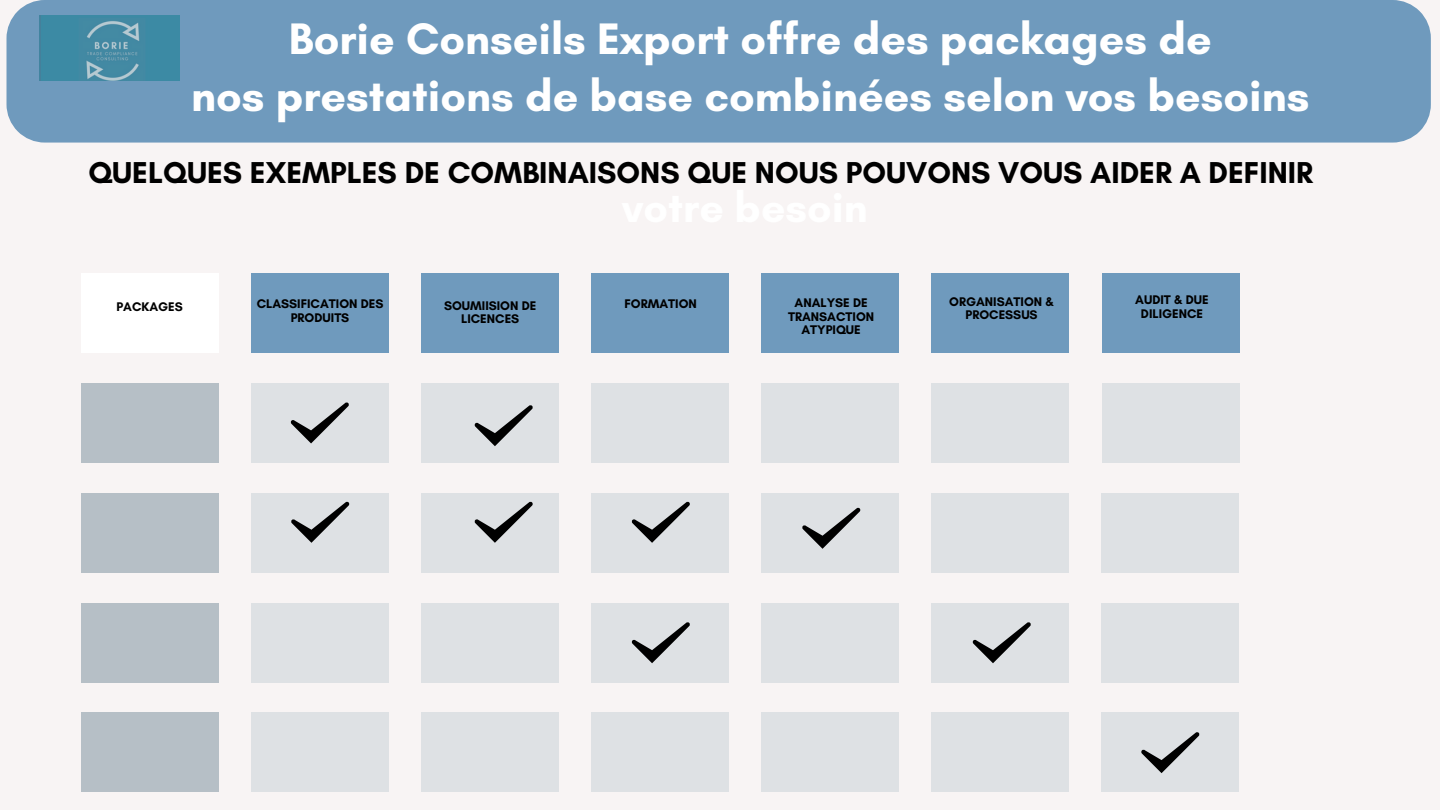
<style>
.page{position:relative;width:1440px;height:810px;background:#f8f4f4}
.page>*{position:absolute;margin:0;border:0;box-sizing:border-box;transform-origin:0 0}
.t1{font:700 44.9px/57.8px "Glacial Indifference";color:#fff;text-align:center}
.t2{font:700 30.8px "Glacial Indifference";color:#000}
.t3{font:700 12.8px/13.5px "Glacial Indifference";color:#000;text-align:center}
</style>
<div class="page">
<div style="left:7px;top:0;width:1424px;height:143px;background:#6f9abd"></div>
<img style="left:40px;top:16px;width:139px;height:65px">
<div style="left:81px;top:713px;width:137px;height:79px;background:#b6bfc6"></div>
<div style="left:251px;top:713px;width:137px;height:79px;background:#dee1e4"></div>
<div style="left:421px;top:713px;width:137px;height:79px;background:#dee1e4"></div>
<div style="left:591px;top:713px;width:137px;height:79px;background:#dee1e4"></div>
<div style="left:761px;top:713px;width:137px;height:79px;background:#dee1e4"></div>
<div style="left:931px;top:713px;width:137px;height:79px;background:#dee1e4"></div>
<div style="left:1102px;top:713px;width:137px;height:79px;background:#dee1e4"></div>
<div style="left:81px;top:603px;width:137px;height:79px;background:#b6bfc6"></div>
<div style="left:81px;top:493px;width:137px;height:79px;background:#b6bfc6"></div>
<div style="left:81px;top:383px;width:137px;height:80px;background:#b6bfc6"></div>
<div style="left:81px;top:273px;width:137px;height:80px;background:#fff"></div>
<div style="left:251px;top:603px;width:137px;height:79px;background:#dee1e4"></div>
<div style="left:251px;top:493px;width:137px;height:79px;background:#dee1e4"></div>
<div style="left:251px;top:383px;width:137px;height:80px;background:#dee1e4"></div>
<div style="left:251px;top:273px;width:137px;height:80px;background:#6f9abd"></div>
<div style="left:421px;top:603px;width:137px;height:79px;background:#dee1e4"></div>
<div style="left:421px;top:493px;width:137px;height:79px;background:#dee1e4"></div>
<div style="left:421px;top:383px;width:137px;height:80px;background:#dee1e4"></div>
<div style="left:421px;top:273px;width:137px;height:80px;background:#6f9abd"></div>
<div style="left:591px;top:603px;width:137px;height:79px;background:#dee1e4"></div>
<div style="left:591px;top:493px;width:137px;height:79px;background:#dee1e4"></div>
<div style="left:591px;top:383px;width:137px;height:80px;background:#dee1e4"></div>
<div style="left:591px;top:273px;width:137px;height:80px;background:#6f9abd"></div>
<div style="left:761px;top:603px;width:137px;height:79px;background:#dee1e4"></div>
<div style="left:762px;top:493px;width:137px;height:79px;background:#dee1e4"></div>
<div style="left:762px;top:383px;width:137px;height:80px;background:#dee1e4"></div>
<div style="left:762px;top:273px;width:137px;height:80px;background:#6f9abd"></div>
<div style="left:932px;top:603px;width:137px;height:79px;background:#dee1e4"></div>
<div style="left:932px;top:493px;width:137px;height:79px;background:#dee1e4"></div>
<div style="left:932px;top:383px;width:137px;height:80px;background:#dee1e4"></div>
<div style="left:932px;top:273px;width:137px;height:80px;background:#6f9abd"></div>
<div style="left:1102px;top:603px;width:137px;height:79px;background:#dee1e4"></div>
<div style="left:1102px;top:493px;width:137px;height:79px;background:#dee1e4"></div>
<div style="left:1102px;top:383px;width:137px;height:80px;background:#dee1e4"></div>
<div style="left:1102px;top:273px;width:137px;height:80px;background:#6f9abd"></div>
<svg style="left:291px;top:402px;width:58px;height:41px"></svg>
<svg style="left:291px;top:502px;width:58px;height:41px"></svg>
<svg style="left:474px;top:405px;width:59px;height:41px"></svg>
<svg style="left:474px;top:502px;width:59px;height:41px"></svg>
<svg style="left:632px;top:502px;width:58px;height:41px"></svg>
<svg style="left:632px;top:622px;width:58px;height:41px"></svg>
<svg style="left:802px;top:508px;width:59px;height:41px"></svg>
<svg style="left:973px;top:622px;width:58px;height:41px"></svg>
<svg style="left:1141px;top:732px;width:59px;height:41px"></svg>
<p class="t1" style="left:191px;top:9px;width:1120px">Borie Conseils Export offre des packages de<br>nos prestations de base combinées selon vos besoins</p>
<h1 class="t2" style="left:88px;top:154px;width:1226px">QUELQUES EXEMPLES DE COMBINAISONS QUE NOUS POUVONS VOUS AIDER A DEFINIR</h1>
<h2 class="t3" style="left:116px;top:300px;width:68px">PACKAGES</h2>
<p class="t3" style="left:257px;top:297px;width:128px">CLASSIFICATION DES<br>PRODUITS</p>
<p class="t3" style="left:444px;top:299px;width:94px">SOUMIISION DE<br>LICENCES</p>
<p class="t3" style="left:625px;top:297px;width:74px">FORMATION</p>
<p class="t3" style="left:788px;top:296px;width:88px">ANALYSE DE<br>TRANSACTION<br>ATYPIQUE</p>
<p class="t3" style="left:949px;top:295px;width:106px">ORGANISATION &amp;<br>PROCESSUS</p>
<p class="t3" style="left:1135px;top:293px;width:75px">AUDIT &amp; DUE<br>DILIGENCE</p>
</div>
